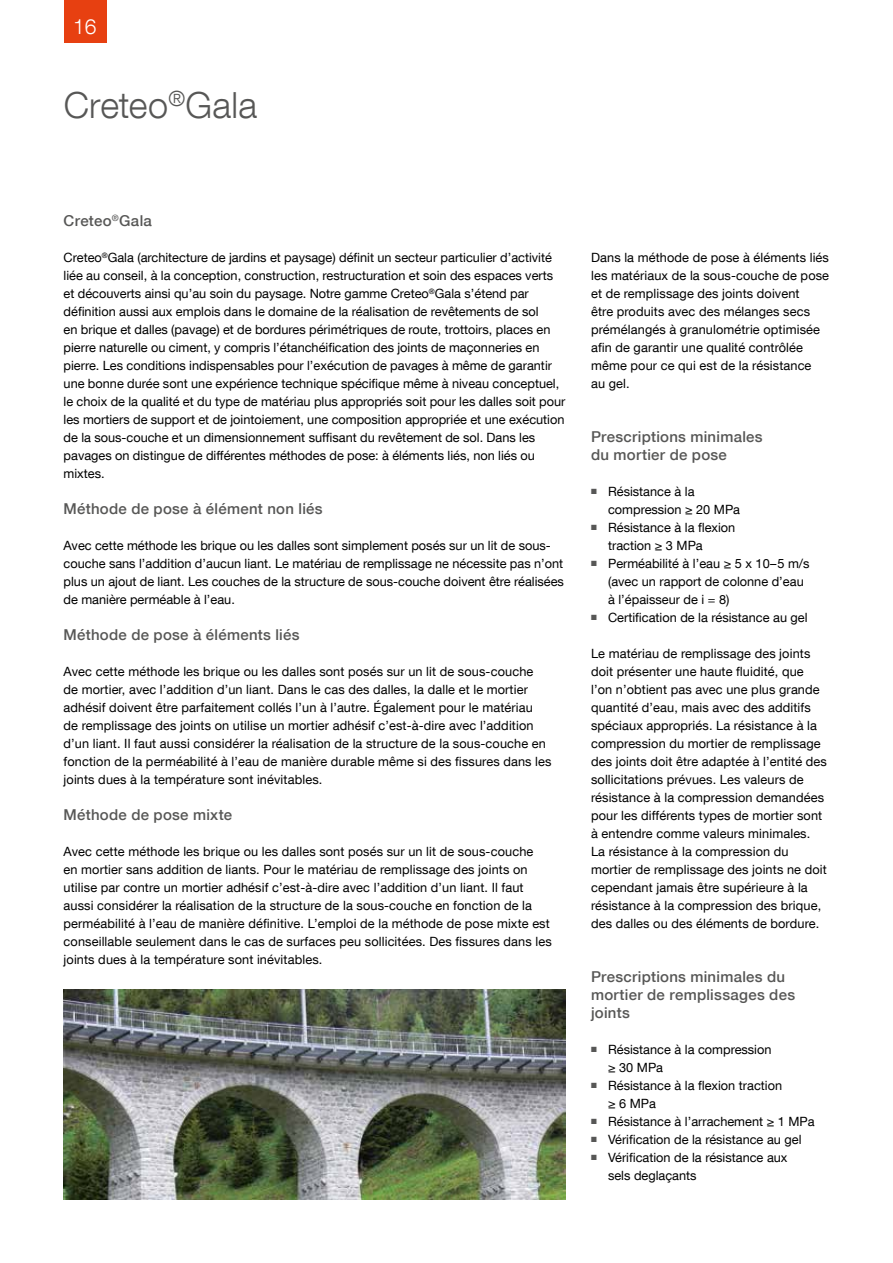
<style>
.page{position:relative;width:893px;height:1263px;background:#fff}
.page>*{position:absolute;margin:0;border:0;box-sizing:border-box;transform-origin:0 0}
.t1{font:300 36px "Helvetica Neue LT Com";letter-spacing:.005em;color:#575756}
.t2{font:300 21px "Helvetica Neue LT Com";color:#fff}
.t3{font:500 15px/18px "Helvetica Neue LT Com";letter-spacing:.02em;color:#575756}
.t4{font:12.75px/18px "Helvetica Neue LT Com";letter-spacing:.01em;color:#000}
.s1{color:#575756}
</style>
<div class="page">
<div style="left:64px;top:0;width:42px;height:43px;background:#e74011"></div>
<img style="left:64px;top:989px;width:502px;height:210px">
<h2 class="t2" style="left:73px;top:13px;width:25px">16</h2>
<h1 class="t1" style="left:64px;top:83px;width:195px">Creteo<sup>®</sup>Gala</h1>
<p class="t3" style="left:64px;top:211px;width:90px">Creteo<sup>®</sup>Gala</p>
<p class="t4" style="left:64px;top:248px;width:503px">Creteo<sup>®</sup>Gala (architecture de jardins et paysage) définit un secteur particulier d’activité liée au conseil, à la conception, construction, restructuration et soin des espaces verts et découverts ainsi qu’au soin du paysage. Notre gamme Creteo<sup>®</sup>Gala s’étend par définition aussi aux emplois dans le domaine de la réalisation de revêtements de sol<br>en brique et dalles (pavage) et de bordures périmétriques de route, trottoirs, places en pierre naturelle ou ciment, y compris l’étanchéification des joints de maçonneries en pierre. Les conditions indispensables pour l’exécution de pavages à même de garantir une bonne durée sont une expérience technique spécifique même à niveau conceptuel, le choix de la qualité et du type de matériau plus appropriés soit pour les dalles soit pour les mortiers de support et de jointoiement, une composition appropriée et une exécution de la sous-couche et un dimensionnement suffisant du revêtement de sol. Dans les pavages on distingue de différentes méthodes de pose: à éléments liés, non liés ou mixtes.</p>
<p class="t3" style="left:64px;top:499px;width:261px">Méthode de pose à élément non liés</p>
<p class="t4" style="left:64px;top:536px;width:502px">Avec cette méthode les brique ou les dalles sont simplement posés sur un lit de sous&shy;couche sans l’addition d’aucun liant. Le matériau de remplissage ne nécessite pas n’ont plus un ajout de liant. Les couches de la structure de sous-couche doivent être réalisées de manière perméable à l’eau.</p>
<p class="t3" style="left:64px;top:625px;width:238px">Méthode de pose à éléments liés</p>
<p class="t4" style="left:64px;top:662px;width:489px">Avec cette méthode les brique ou les dalles sont posés sur un lit de sous-couche<br>de mortier, avec l’addition d’un liant. Dans le cas des dalles, la dalle et le mortier adhésif doivent être parfaitement collés l’un à l’autre. Également pour le matériau<br>de remplissage des joints on utilise un mortier adhésif c’est-à-dire avec l’addition d’un liant. Il faut aussi considérer la réalisation de la structure de la sous-couche en fonction de la perméabilité à l’eau de manière durable même si des fissures dans les joints dues à la température sont inévitables.</p>
<p class="t3" style="left:64px;top:805px;width:170px">Méthode de pose mixte</p>
<p class="t4" style="left:64px;top:842px;width:490px">Avec cette méthode les brique ou les dalles sont posés sur un lit de sous-couche<br>en mortier sans addition de liants. Pour le matériau de remplissage des joints on utilise par contre un mortier adhésif c’est-à-dire avec l’addition d’un liant. Il faut aussi considérer la réalisation de la structure de la sous-couche en fonction de la perméabilité à l’eau de manière définitive. L’emploi de la méthode de pose mixte est conseillable seulement dans le cas de surfaces peu sollicitées. Des fissures dans les joints dues à la température sont inévitables.</p>
<p class="t4" style="left:591px;top:248px;width:240px">Dans la méthode de pose à éléments liés les matériaux de la sous-couche de pose et de remplissage des joints doivent<br>être produits avec des mélanges secs prémélangés à granulométrie optimisée afin de garantir une qualité contrôlée même pour ce qui est de la résistance<br>au gel.</p>
<p class="t3" style="left:591px;top:427px;width:173px">Prescriptions minimales du mortier de pose</p>
<p class="t4" style="left:608px;top:482px;width:134px;text-indent:-17px"><span class="s1">■</span> Résistance à la compression ≥ 20 MPa</p>
<p class="t4" style="left:608px;top:518px;width:129px;text-indent:-17px"><span class="s1">■</span> Résistance à la flexion traction ≥ 3 MPa</p>
<p class="t4" style="left:608px;top:554px;width:203px;text-indent:-17px"><span class="s1">■</span> Perméabilité à l’eau ≥ 5 x 10–5 m/s (avec un rapport de colonne d’eau à l’épaisseur de i = 8)</p>
<p class="t4" style="left:591px;top:608px;width:218px"><span class="s1">■</span> Certification de la résistance au gel</p>
<p class="t4" style="left:591px;top:644px;width:237px">Le matériau de remplissage des joints doit présenter une haute fluidité, que l’on n’obtient pas avec une plus grande quantité d’eau, mais avec des additifs spéciaux appropriés. La résistance à la compression du mortier de remplissage des joints doit être adaptée à l’entité des sollicitations prévues. Les valeurs de résistance à la compression demandées pour les différents types de mortier sont à entendre comme valeurs minimales.<br>La résistance à la compression du mortier de remplissage des joints ne doit cependant jamais être supérieure à la résistance à la compression des brique, des dalles ou des éléments de bordure.</p>
<p class="t3" style="left:591px;top:967px;width:206px">Prescriptions minimales du mortier de remplissages des joints</p>
<p class="t4" style="left:608px;top:1040px;width:165px;text-indent:-17px"><span class="s1">■</span> Résistance à la compression ≥ 30 MPa</p>
<p class="t4" style="left:608px;top:1076px;width:176px;text-indent:-17px"><span class="s1">■</span> Résistance à la flexion traction ≥ 6 MPa</p>
<p class="t4" style="left:591px;top:1112px;width:225px"><span class="s1">■</span> Résistance à l’arrachement ≥ 1 MPa</p>
<p class="t4" style="left:591px;top:1130px;width:212px"><span class="s1">■</span> Vérification de la résistance au gel</p>
<p class="t4" style="left:608px;top:1148px;width:181px;text-indent:-17px"><span class="s1">■</span> Vérification de la résistance aux sels deglaçants</p>
</div>
